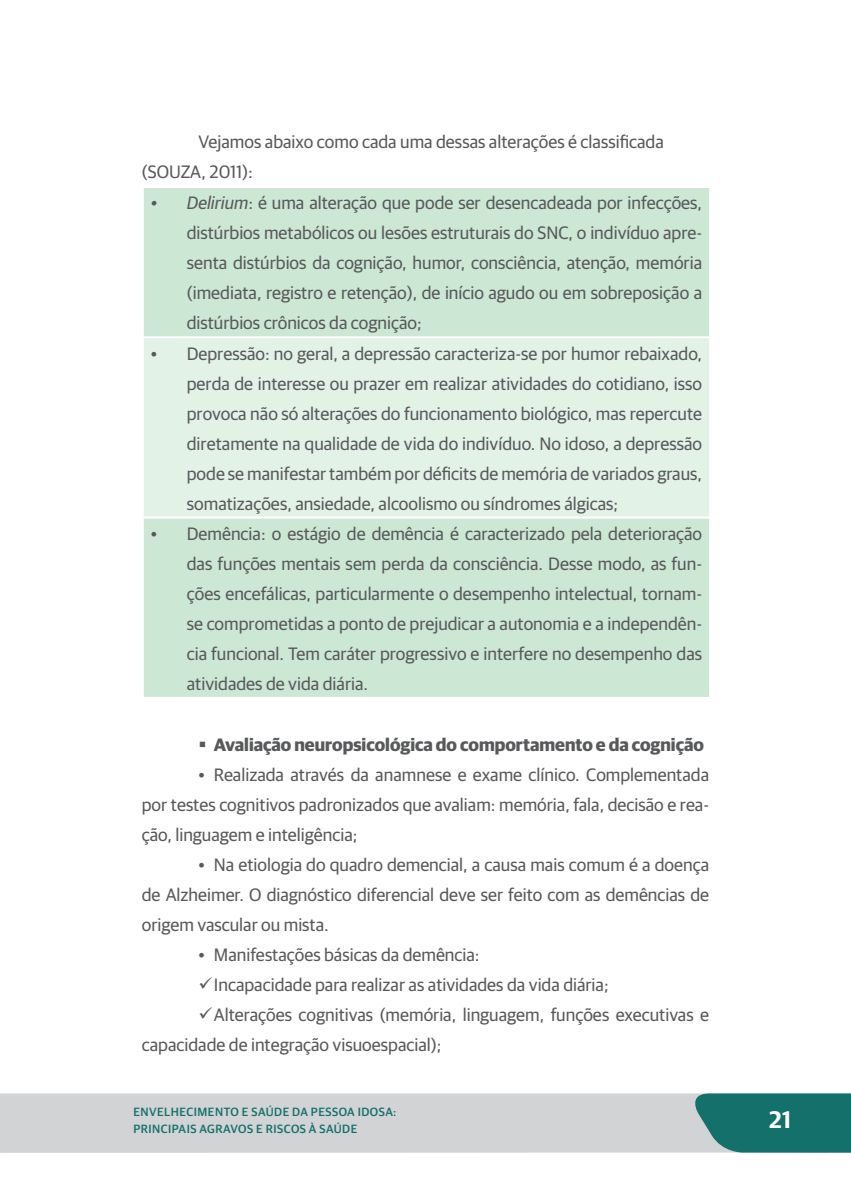
<style>
.page{position:relative;width:851px;height:1191px;background:#fff}
.page>*{position:absolute;margin:0;border:0;box-sizing:border-box;transform-origin:0 0}
.t1{font:600 24px "Guardian Sans";color:#fff}
.t2{font:18px/30px "Guardian Sans";color:#58595b;text-align:justify}
.t3{font:700 18px "Guardian Sans";color:#58595b}
.t4{font:500 12px/17.6px "Guardian Sans";letter-spacing:.04em;color:#14706a}
.s1{font-style:italic}
</style>
<div class="page">
<div style="left:0;top:1093px;width:685px;height:59px;background:#d1d3d4"></div>
<svg style="left:685px;top:1093px;width:165px;height:60px"></svg>
<div style="left:144px;top:188px;width:565px;height:509px;background:#cce7d3"></div>
<div style="left:143px;top:337px;width:567px;height:180px;background:#e3f2e7"></div>
<hr style="left:142px;top:336px;width:569px;height:2px;background:#fff">
<hr style="left:142px;top:338px;width:2px;height:178px;background:#fff">
<hr style="left:709px;top:338px;width:2px;height:178px;background:#fff">
<hr style="left:142px;top:516px;width:569px;height:2px;background:#fff">
<p class="t2" style="left:142px;top:125px;width:523px;text-indent:57px">Vejamos abaixo como cada uma dessas alterações é classificada (SOUZA, 2011):</p>
<p class="t2" style="left:187px;top:187px;width:516px;text-indent:-36px"><span class="s1">• Delirium</span>: é uma alteração que pode ser desencadeada por infecções, distúrbios metabólicos ou lesões estruturais do SNC, o indivíduo apre&shy;senta distúrbios da cognição, humor, consciência, atenção, memória (imediata, registro e retenção), de início agudo ou em sobreposição a distúrbios crônicos da cognição;</p>
<p class="t2" style="left:187px;top:337px;width:516px;text-indent:-36px">• Depressão: no geral, a depressão caracteriza-se por humor rebaixado, perda de interesse ou prazer em realizar atividades do cotidiano, isso provoca não só alterações do funcionamento biológico, mas repercute diretamente na qualidade de vida do indivíduo. No idoso, a depressão pode se manifestar também por déficits de memória de variados graus, somatizações, ansiedade, alcoolismo ou síndromes álgicas;</p>
<p class="t2" style="left:187px;top:517px;width:516px;text-indent:-36px">• Demência: o estágio de demência é caracterizado pela deterioração das funções mentais sem perda da consciência. Desse modo, as fun&shy;ções encefálicas, particularmente o desempenho intelectual, tornam&shy;se comprometidas a ponto de prejudicar a autonomia e a independên&shy;cia funcional. Tem caráter progressivo e interfere no desempenho das atividades de vida diária.</p>
<p class="t3" style="left:198px;top:731px;width:507px">▪ Avaliação neuropsicológica do comportamento e da cognição</p>
<p class="t2" style="left:142px;top:758px;width:568px;text-indent:57px">• Realizada através da anamnese e exame clínico. Complementada por testes cognitivos padronizados que avaliam: memória, fala, decisão e rea&shy;ção, linguagem e inteligência;</p>
<p class="t2" style="left:142px;top:848px;width:568px;text-indent:57px">• Na etiologia do quadro demencial, a causa mais comum é a doença de Alzheimer. O diagnóstico diferencial deve ser feito com as demências de origem vascular ou mista.</p>
<p class="t2" style="left:198px;top:938px;width:282px">• Manifestações básicas da demência:</p>
<p class="t2" style="left:198px;top:968px;width:411px">✓Incapacidade para realizar as atividades da vida diária;</p>
<p class="t2" style="left:142px;top:998px;width:568px;text-indent:57px">✓Alterações cognitivas (memória, linguagem, funções executivas e capacidade de integração visuoespacial);</p>
<p class="t4" style="left:133px;top:1101px;width:264px">ENVELHECIMENTO E SAÚDE DA PESSOA IDOSA:<br>PRINCIPAIS AGRAVOS E RISCOS À SAÚDE</p>
<h1 class="t1" style="left:769px;top:1101px;width:23px">21</h1>
</div>
